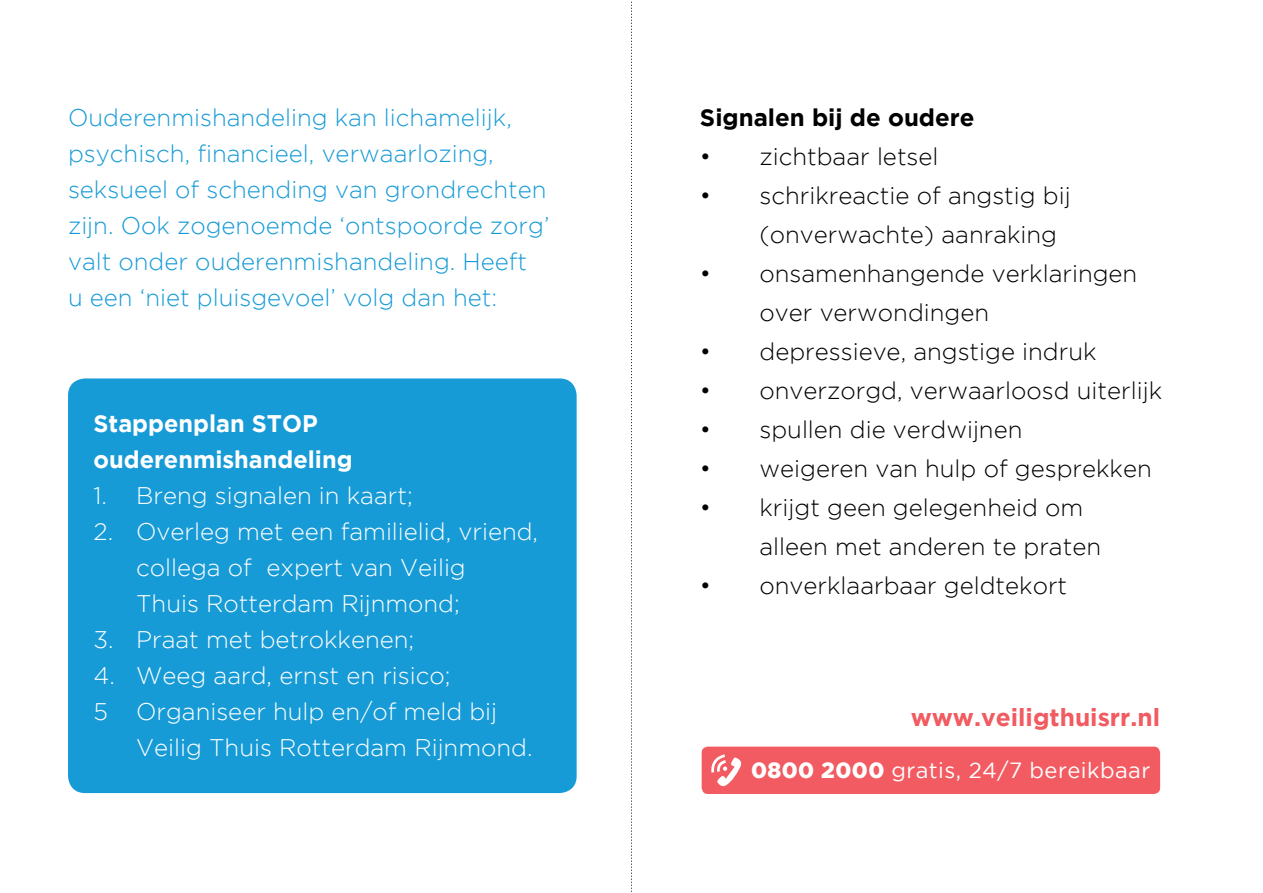
<style>
.page{position:relative;width:1263px;height:893px;background:#fff}
.page>*{position:absolute;margin:0;border:0;box-sizing:border-box;transform-origin:0 0}
.t1{font:700 24.6px "Gotham";color:#f15b61}
.t2{font:300 24px/39px "Gotham";color:#000}
.t3{font:300 24px/36px "Gotham";color:#fff}
.t4{font:300 24px/36px "Gotham";color:#179bd7}
.t5{font:700 24px/36px "Gotham";color:#fff}
.t6{font:700 24px "Gotham";color:#000}
.t7{font:21.9px "Gotham";letter-spacing:.02em;color:#fff}
.s1{font-weight:900}
</style>
<div class="page">
<svg style="left:631px;top:1px;width:1px;height:891px"></svg>
<div style="left:68px;top:378px;width:509px;height:415px;background:#179bd7;border-radius:17px"></div>
<div style="left:702px;top:747px;width:458px;height:47px;background:#f15b61;border-radius:6px"></div>
<svg style="left:711px;top:754px;width:31px;height:33px"></svg>
<p class="t4" style="left:68px;top:99px;width:483px">Ouderenmishandeling kan lichamelijk, psychisch, financieel, verwaarlozing, seksueel of schending van grondrechten zijn. Ook zogenoemde ‘ontspoorde zorg’ valt onder ouderenmishandeling. Heeft<br>u een ‘niet pluisgevoel’ volg dan het:</p>
<p class="t5" style="left:94px;top:404px;width:260px">Stappenplan STOP ouderenmishandeling</p>
<p class="t3" style="left:94px;top:477px;width:321px">1. Breng signalen in kaart;</p>
<p class="t3" style="left:136px;top:513px;width:403px;text-indent:-43px">2. Overleg met een familielid, vriend, collega of expert van Veilig<br>Thuis Rotterdam Rijnmond;</p>
<p class="t3" style="left:94px;top:621px;width:322px">3. Praat met betrokkenen;</p>
<p class="t3" style="left:94px;top:657px;width:359px">4. Weeg aard, ernst en risico;</p>
<p class="t3" style="left:94px;top:693px;width:405px">5 Organiseer hulp en/of meld bij</p>
<p class="t3" style="left:136px;top:729px;width:398px">Veilig Thuis Rotterdam Rijnmond.</p>
<p class="t6" style="left:700px;top:103px;width:276px">Signalen bij de oudere</p>
<p class="t2" style="left:700px;top:136px;width:240px">• zichtbaar letsel</p>
<p class="t2" style="left:759px;top:175px;width:313px;text-indent:-60px">• schrikreactie of angstig bij (onverwachte) aanraking</p>
<p class="t2" style="left:759px;top:253px;width:379px;text-indent:-60px">• onsamenhangende verklaringen over verwondingen</p>
<p class="t2" style="left:700px;top:331px;width:398px">• depressieve, angstige indruk</p>
<p class="t2" style="left:700px;top:370px;width:464px">• onverzorgd, verwaarloosd uiterlijk</p>
<p class="t2" style="left:700px;top:409px;width:324px">• spullen die verdwijnen</p>
<p class="t2" style="left:700px;top:448px;width:453px">• weigeren van hulp of gesprekken</p>
<p class="t2" style="left:759px;top:487px;width:343px;text-indent:-60px">• krijgt geen gelegenheid om alleen met anderen te praten</p>
<p class="t2" style="left:700px;top:565px;width:369px">• onverklaarbaar geldtekort</p>
<p class="t1" style="left:911px;top:703px;width:251px">www.veiligthuisrr.nl</p>
<p class="t7" style="left:751px;top:758px;width:401px"><span class="s1">0800 2000</span> gratis, 24/7 bereikbaar</p>
</div>
